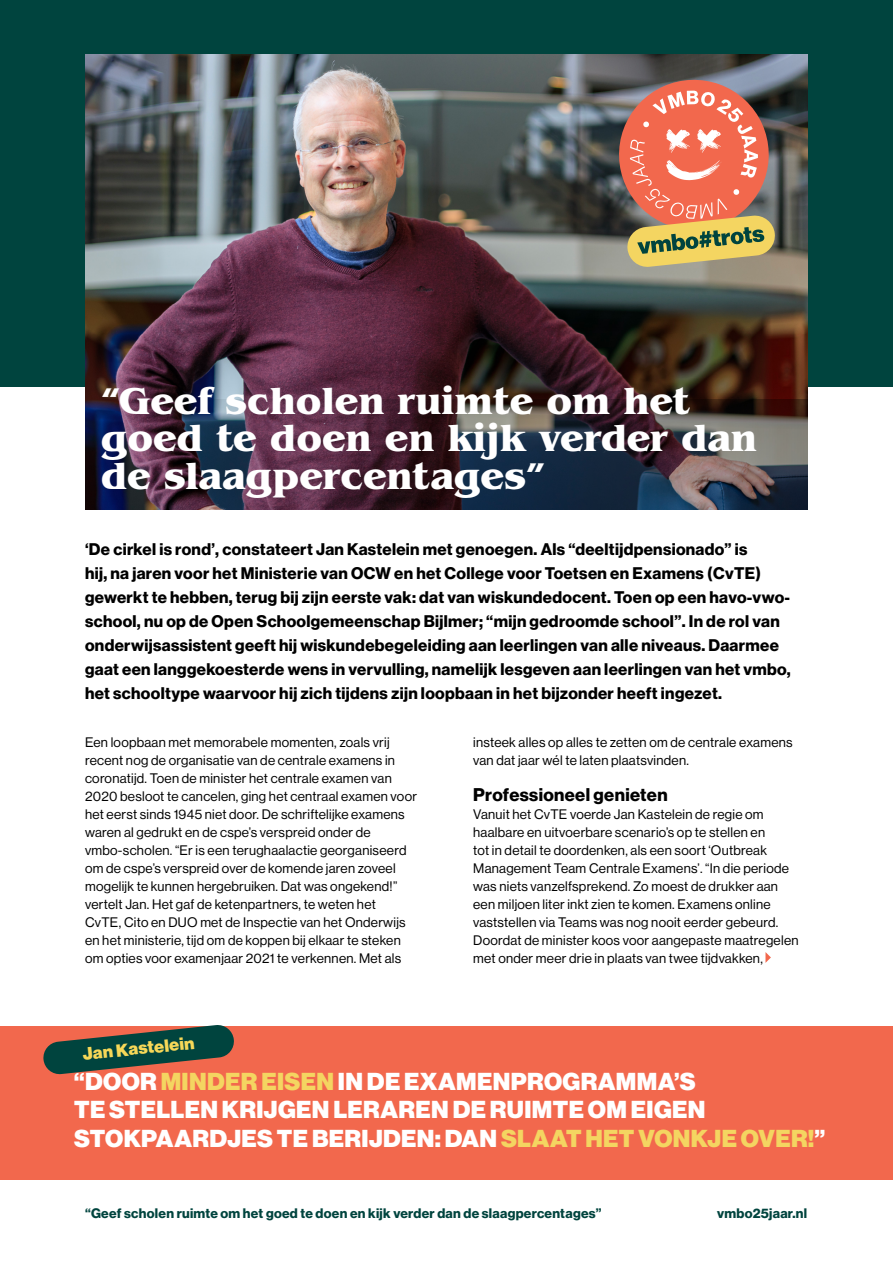
<style>
.page{position:relative;width:893px;height:1263px;background:#fff}
.page>*{position:absolute;margin:0;border:0;box-sizing:border-box;transform-origin:0 0}
.t1{font:700 39px/37.5px "Benguiat Pro ITC";color:#fff}
.t2{font:24px/28.5px "N Haas Grotesk DS Pro 95 Blk";letter-spacing:.015em;color:#fff}
.t3{font:18px "N Haas Grotesk DS Pro 75 Bd";letter-spacing:.02em;color:#000}
.t4{font:17.25px "N Haas Grotesk DS Pro 95 Blk";color:#f7d858}
.t5{font:16.5px/24px "N Haas Grotesk DS Pro 75 Bd";letter-spacing:.02em;color:#000}
.t6{font:13.5px/18px "N Haas Grotesk DS Pro 55 Rg";letter-spacing:.02em;color:#000}
.t7{font:13.5px "N Haas Grotesk DS Pro 75 Bd";letter-spacing:.02em;color:#00443e}
.s1{color:#f4d561}
</style>
<div class="page">
<div style="left:0;top:0;width:893px;height:387px;background:#00443e"></div>
<img style="left:85px;top:54px;width:723px;height:346px">
<img style="left:85px;top:400px;width:723px;height:109px">
<div style="left:0;top:1026px;width:893px;height:153px;background:#f2684d"></div>
<svg style="left:765px;top:952px;width:6px;height:11px"></svg>
<svg style="left:619px;top:80px;width:156px;height:187px;background:#cc8565"></svg>
<svg style="left:43px;top:1025px;width:191px;height:50px"></svg>
<h1 class="t1" style="left:101px;top:382px;width:657px">“Geef scholen ruimte om het goed te doen en kijk verder dan de slaagpercentages”</h1>
<p class="t5" style="left:85px;top:537px;width:707px">‘De cirkel is rond’, constateert Jan Kastelein met genoegen. Als “deeltijdpensionado” is<br>hij, na jaren voor het Ministerie van OCW en het College voor Toetsen en Examens (CvTE) gewerkt te hebben, terug bij zijn eerste vak: dat van wiskundedocent. Toen op een havo-vwo&shy;school, nu op de Open Schoolgemeenschap Bijlmer; “mijn gedroomde school”. In de rol van onderwijsassistent geeft hij wiskundebegeleiding aan leerlingen van alle niveaus. Daarmee gaat een langgekoesterde wens in vervulling, namelijk lesgeven aan leerlingen van het vmbo, het schooltype waarvoor hij zich tijdens zijn loopbaan in het bijzonder heeft ingezet.</p>
<p class="t6" style="left:85px;top:733px;width:333px">Een loopbaan met memorabele momenten, zoals vrij recent nog de organisatie van de centrale examens in coronatijd. Toen de minister het centrale examen van 2020 besloot te cancelen, ging het centraal examen voor het eerst sinds 1945 niet door. De schriftelijke examens waren al gedrukt en de cspe’s verspreid onder de vmbo-scholen. “Er is een terughaalactie georganiseerd om de cspe’s verspreid over de komende jaren zoveel mogelijk te kunnen hergebruiken. Dat was ongekend!” vertelt Jan. Het gaf de ketenpartners, te weten het<br>CvTE, Cito en DUO met de Inspectie van het Onderwijs en het ministerie, tijd om de koppen bij elkaar te steken om opties voor examenjaar 2021 te verkennen. Met als</p>
<p class="t4" style="left:82px;top:1044px;width:114px;rotate:-6deg">Jan Kastelein</p>
<p class="t6" style="left:473px;top:733px;width:321px">insteek alles op alles te zetten om de centrale examens van dat jaar wél te laten plaatsvinden.</p>
<h3 class="t3" style="left:473px;top:784px;width:196px">Professioneel genieten</h3>
<p class="t6" style="left:473px;top:805px;width:327px">Vanuit het CvTE voerde Jan Kastelein de regie om haalbare en uitvoerbare scenario’s op te stellen en<br>tot in detail te doordenken, als een soort ‘Outbreak Management Team Centrale Examens’. “In die periode was niets vanzelfsprekend. Zo moest de drukker aan een miljoen liter inkt zien te komen. Examens online vaststellen via Teams was nog nooit eerder gebeurd.<br>Doordat de minister koos voor aangepaste maatregelen met onder meer drie in plaats van twee tijdvakken,</p>
<h2 class="t2" style="left:74px;top:1067px;width:753px">“DOOR <span class="s1">MINDER EISEN</span> IN DE EXAMENPROGRAMMA’S<br>TE STELLEN KRIJGEN LERAREN DE RUIMTE OM EIGEN<br>STOKPAARDJES TE BERIJDEN: DAN <span class="s1">SLAAT HET VONKJE OVER!</span>”</h2>
<p class="t7" style="left:85px;top:1205px;width:518px">“Geef scholen ruimte om het goed te doen en kijk verder dan de slaagpercentages”</p>
<p class="t7" style="left:717px;top:1205px;width:92px">vmbo25jaar.nl</p>
</div>
